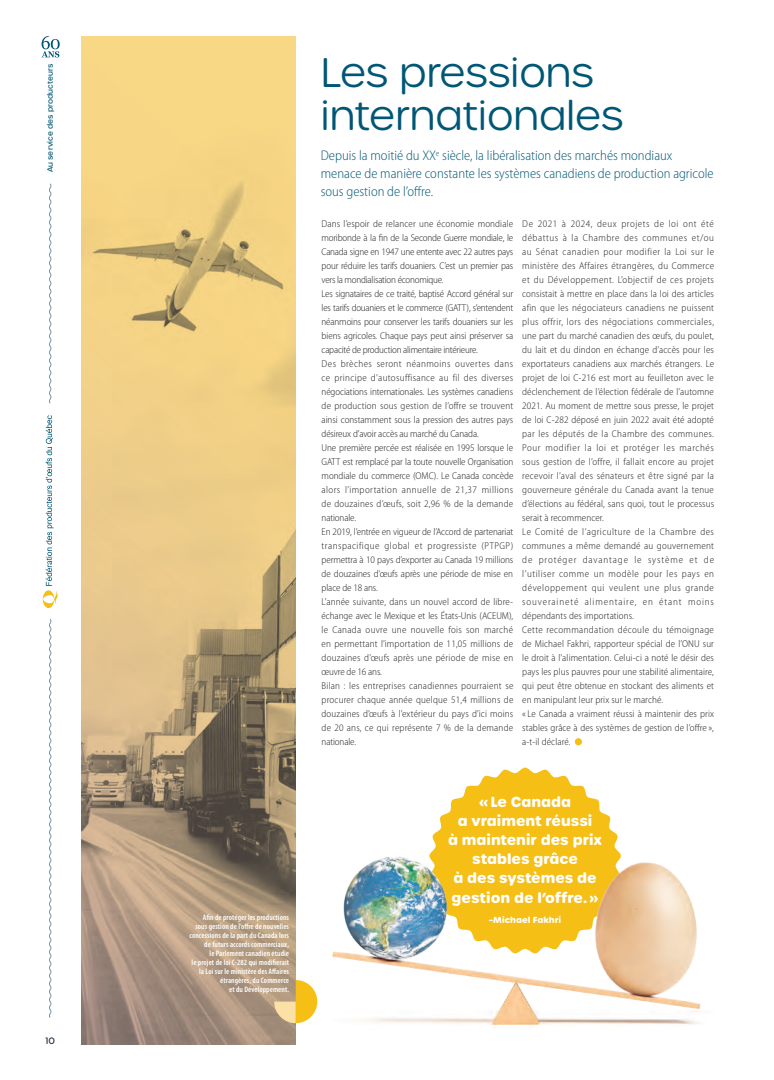
<style>
.page{position:relative;width:774px;height:1080px;background:#fff}
.page>*{position:absolute;margin:0;border:0;box-sizing:border-box;transform-origin:0 0}
.Exergue_citation_2017{font:300 40px/43px "Urbane Rounded";color:#005775}
.Exergue_citation_2017-2{font:700 14.2px/19.1px "Urbane Rounded";color:#fff;text-align:center}
.Exergue_citation_2017-3{font:300 semi-condensed 14px/18px "Myriad Pro";color:#005775}
.Exergue_citation_2017-4{font:300 semi-condensed 10px/14px "Myriad Pro";letter-spacing:.01em;color:#231f20;text-align:justify}
.t1{font:500 9px "Urbane Rounded";color:#1f334a}
.Exergue_citation_2017-5{font:700 8.5px "Urbane Rounded";color:#fff}
.Exergue_citation_2017-6{font:600 condensed 8px/9px "Myriad Pro";letter-spacing:.01em;color:#fff;text-align:right}
.t2{font:500 7.5px "Urbane Rounded";letter-spacing:.01em;color:#005775}
</style>
<div class="page">
<svg style="left:42px;top:36px;width:18px;height:21px"></svg>
<div style="left:43px;top:590px;width:11px;height:18px;background:#f5bf16;border-radius:50%"></div>
<svg style="left:43px;top:595px;width:11px;height:8px"></svg>
<svg style="left:46px;top:415px;width:12px;height:189px"></svg>
<svg style="left:49px;top:619px;width:3px;height:399px"></svg>
<svg style="left:49px;top:183px;width:3px;height:221px"></svg>
<div style="left:575px;top:738px;width:7px;height:7px;background:#f5bf16;border-radius:50%"></div>
<img style="left:82px;top:36px;width:214px;height:1008px">
<svg style="left:438px;top:768px;width:174px;height:63px;fill:#f5bf16"></svg>
<img style="left:332px;top:831px;width:369px;height:197px">
<svg style="left:274px;top:980px;width:43px;height:43px"></svg>
<p class="t2" style="left:45px;top:172px;width:110px;rotate:-90deg">Au service des producteurs</p>
<p class="t1" style="left:45px;top:1034px;width:11px">10</p>
<p class="Exergue_citation_2017-6" style="left:189px;top:913px;width:101px">Afin de protéger les productions sous gestion de l’offre de nouvelles concessions de la part du Canada lors de futurs accords commerciaux,<br>le Parlement canadien étudie<br>le projet de loi C-282 qui modifierait la Loi sur le ministère des Affaires étrangères, du Commerce<br>et du Développement.</p>
<p class="Exergue_citation_2017" style="left:321px;top:51px;width:304px">Les pressions internationales</p>
<p class="Exergue_citation_2017-3" style="left:321px;top:147px;width:394px">Depuis la moitié du XX<sup>e</sup> siècle, la libéralisation des marchés mondiaux menace de manière constante les systèmes canadiens de production agricole sous gestion de l’offre.</p>
<p class="Exergue_citation_2017-4" style="left:322px;top:216px;width:193px">Dans l’espoir de relancer une économie mondiale moribonde à la fin de la Seconde Guerre mondiale, le Canada signe en 1947 une entente avec 22 autres pays pour réduire les tarifs douaniers. C’est un premier pas vers la mondialisation économique.</p>
<p class="Exergue_citation_2017-4" style="left:322px;top:286px;width:193px">Les signataires de ce traité, baptisé Accord général sur les tarifs douaniers et le commerce (GATT), s’entendent néanmoins pour conserver les tarifs douaniers sur les biens agricoles. Chaque pays peut ainsi préserver sa capacité de production alimentaire intérieure.</p>
<p class="Exergue_citation_2017-4" style="left:322px;top:356px;width:193px">Des brèches seront néanmoins ouvertes dans ce principe d’autosuffisance au fil des diverses négociations internationales. Les systèmes canadiens de production sous gestion de l’offre se trouvent ainsi constamment sous la pression des autres pays désireux d’avoir accès au marché du Canada.</p>
<p class="Exergue_citation_2017-4" style="left:322px;top:440px;width:193px">Une première percée est réalisée en 1995 lorsque le GATT est remplacé par la toute nouvelle Organisation mondiale du commerce (OMC). Le Canada concède alors l’importation annuelle de 21,37 millions de douzaines d’œufs, soit 2,96 % de la demande nationale.</p>
<p class="Exergue_citation_2017-4" style="left:322px;top:524px;width:193px">En 2019, l’entrée en vigueur de l’Accord de partenariat transpacifique global et progressiste (PTPGP) permettra à 10 pays d’exporter au Canada 19 millions de douzaines d’œufs après une période de mise en place de 18 ans.</p>
<p class="Exergue_citation_2017-4" style="left:322px;top:594px;width:193px">L’année suivante, dans un nouvel accord de libre&shy;échange avec le Mexique et les États-Unis (ACEUM), le Canada ouvre une nouvelle fois son marché en permettant l’importation de 11,05 millions de douzaines d’œufs après une période de mise en œuvre de 16 ans.</p>
<p class="Exergue_citation_2017-4" style="left:322px;top:678px;width:193px">Bilan : les entreprises canadiennes pourraient se procurer chaque année quelque 51,4 millions de douzaines d’œufs à l’extérieur du pays d’ici moins de 20 ans, ce qui représente 7 % de la demande nationale.</p>
<p class="Exergue_citation_2017-4" style="left:522px;top:216px;width:193px">De 2021 à 2024, deux projets de loi ont été débattus à la Chambre des communes et/ou au Sénat canadien pour modifier la Loi sur le ministère des Affaires étrangères, du Commerce et du Développement. L’objectif de ces projets consistait à mettre en place dans la loi des articles afin que les négociateurs canadiens ne puissent plus offrir, lors des négociations commerciales, une part du marché canadien des œufs, du poulet, du lait et du dindon en échange d’accès pour les exportateurs canadiens aux marchés étrangers. Le projet de loi C-216 est mort au feuilleton avec le déclenchement de l’élection fédérale de l’automne 2021. Au moment de mettre sous presse, le projet de loi C-282 déposé en juin 2022 avait été adopté par les députés de la Chambre des communes.<br>Pour modifier la loi et protéger les marchés sous gestion de l’offre, il fallait encore au projet recevoir l’aval des sénateurs et être signé par la gouverneure générale du Canada avant la tenue d’élections au fédéral, sans quoi, tout le processus serait à recommencer.</p>
<p class="Exergue_citation_2017-4" style="left:522px;top:524px;width:193px">Le Comité de l’agriculture de la Chambre des communes a même demandé au gouvernement de protéger davantage le système et de l’utiliser comme un modèle pour les pays en développement qui veulent une plus grande souveraineté alimentaire, en étant moins dépendants des importations.</p>
<p class="Exergue_citation_2017-4" style="left:522px;top:622px;width:193px">Cette recommandation découle du témoignage de Michael Fakhri, rapporteur spécial de l’ONU sur le droit à l’alimentation. Celui-ci a noté le désir des pays les plus pauvres pour une stabilité alimentaire, qui peut être obtenue en stockant des aliments et en manipulant leur prix sur le marché.</p>
<p class="Exergue_citation_2017-4" style="left:522px;top:706px;width:193px">« Le Canada a vraiment réussi à maintenir des prix stables grâce à des systèmes de gestion de l’offre », a-t-il déclaré.</p>
<p class="Exergue_citation_2017-2" style="left:448px;top:793px;width:156px">«Le Canada<br>a vraiment réussi<br>à maintenir des prix stables grâce<br>à des systèmes de gestion de l’offre.»</p>
<p class="Exergue_citation_2017-5" style="left:489px;top:914px;width:74px">–Michael Fakhri</p>
</div>
